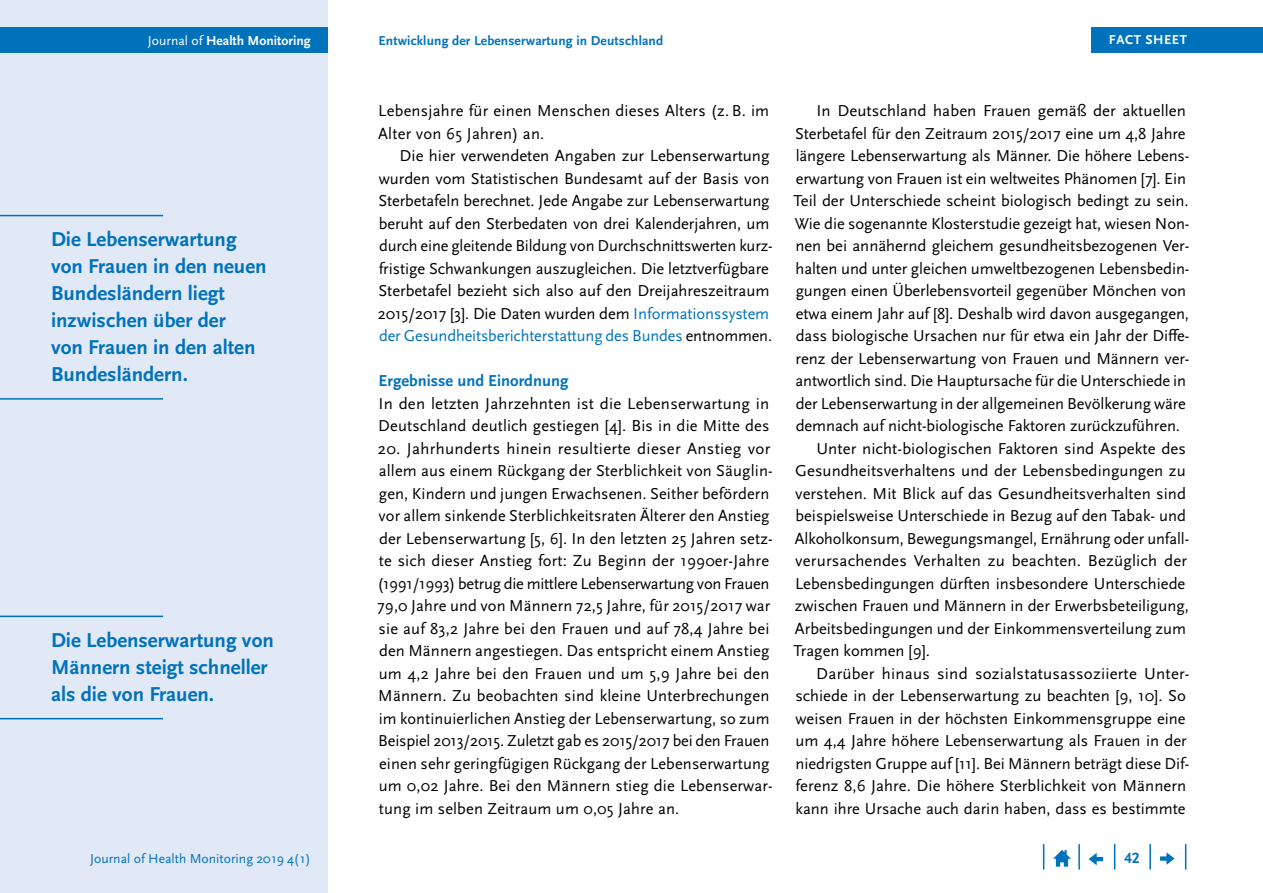
<style>
.page{position:relative;width:1263px;height:893px;background:#fff}
.page>*{position:absolute;margin:0;border:0;box-sizing:border-box;transform-origin:0 0}
.t1{font:700 21px/27px "Scala Sans Pro";color:#0072bc}
.Copy_Einzug{font:16.5px/22.5px "Scala Sans Pro";letter-spacing:-.005em;color:#000}
.Copy{font:16.5px/22.5px "Scala Sans Pro";letter-spacing:.01em;color:#000}
.t2{font:700 16.5px "Scala Sans Pro";color:#0072bc}
.t3{font:700 15.75px "Scala Sans Pro";color:#0072bc}
.t4{font:13.65px "Scala Sans Pro";color:#0072bc}
.t5{font:700 13.65px "Scala Sans Pro";color:#fff}
.t6{font:700 13.5px "Scala Sans Pro";letter-spacing:.01em;color:#0072bc}
.t7{font:700 13.5px "Scala Sans Pro";letter-spacing:.04em;color:#fff}
.s1{font-weight:400}
.s2{color:#0072bc}
</style>
<div class="page">
<div style="left:0;top:0;width:327px;height:893px;background:#e1e8f6"></div>
<div style="left:0;top:28px;width:327px;height:25px;background:#0072bc"></div>
<svg style="left:1185px;top:844px;width:1px;height:26px"></svg>
<hr style="left:1149px;top:844px;width:2px;height:26px;background:#0072bc">
<svg style="left:1114px;top:844px;width:1px;height:26px"></svg>
<hr style="left:1078px;top:844px;width:2px;height:26px;background:#0072bc">
<svg style="left:1043px;top:844px;width:1px;height:26px"></svg>
<svg style="left:1053px;top:850px;width:18px;height:17px"></svg>
<svg style="left:1089px;top:853px;width:14px;height:12px"></svg>
<svg style="left:1160px;top:852px;width:14px;height:13px"></svg>
<div style="left:1091px;top:28px;width:172px;height:25px;background:#0072bc"></div>
<hr style="left:0;top:215px;width:163px;height:1px;background:#0072bc">
<hr style="left:0;top:398px;width:163px;height:2px;background:#0072bc">
<hr style="left:0;top:616px;width:163px;height:1px;background:#0072bc">
<hr style="left:0;top:718px;width:163px;height:1px;background:#0072bc">
<p class="t5" style="left:148px;top:33px;width:164px"><span class="s1">Journal of</span> Health Monitoring</p>
<p class="t6" style="left:378px;top:33px;width:286px">Entwicklung der Lebenserwartung in Deutschland</p>
<p class="t7" style="left:1109px;top:32px;width:80px">FACT SHEET</p>
<p class="t1" style="left:51px;top:226px;width:217px">Die Lebenserwartung von Frauen in den neuen<br>Bundesländern liegt inzwischen über der<br>von Frauen in den alten<br>Bundesländern.</p>
<p class="t1" style="left:51px;top:627px;width:224px">Die Lebenserwartung von<br>Männern steigt schneller als die von Frauen.</p>
<p class="Copy" style="left:378px;top:99px;width:393px">Lebensjahre für einen Menschen dieses Alters (z. B. im<br>Alter von 65 Jahren) an.</p>
<p class="Copy_Einzug" style="left:378px;top:144px;width:396px;text-indent:22px">Die hier verwendeten Angaben zur Lebenserwartung wurden vom Statistischen Bundesamt auf der Basis von Sterbetafeln berechnet. Jede Angabe zur Lebenserwartung beruht auf den Sterbedaten von drei Kalenderjahren, um durch eine gleitende Bildung von Durchschnittswerten kurz&shy;fristige Schwankungen auszugleichen. Die letztverfügbare Sterbetafel bezieht sich also auf den Dreijahreszeitraum 2015/2017 [3]. Die Daten wurden dem <span class="s2">Informationssystem der Gesundheitsberichterstattung des Bundes</span> entnommen.</p>
<h2 class="t2" style="left:379px;top:371px;width:191px">Ergebnisse und Einordnung</h2>
<p class="Copy" style="left:378px;top:392px;width:393px">In den letzten Jahrzehnten ist die Lebenserwartung in<br>Deutschland deutlich gestiegen [4]. Bis in die Mitte des</p>
<p class="Copy" style="left:377px;top:437px;width:397px">20. Jahrhunderts hinein resultierte dieser Anstieg vor allem aus einem Rückgang der Sterblichkeit von Säuglin&shy;gen, Kindern und jungen Erwachsenen. Seither befördern vor allem sinkende Sterblichkeitsraten Älterer den Anstieg der Lebenserwartung [5, 6]. In den letzten 25 Jahren setz&shy;te sich dieser Anstieg fort: Zu Beginn der 1990er-Jahre (1991/1993) betrug die mittlere Lebenserwartung von Frauen 79,0 Jahre und von Männern 72,5 Jahre, für 2015/2017 war sie auf 83,2 Jahre bei den Frauen und auf 78,4 Jahre bei den Männern angestiegen. Das entspricht einem Anstieg um 4,2 Jahre bei den Frauen und um 5,9 Jahre bei den Männern. Zu beobachten sind kleine Unterbrechungen im kontinuierlichen Anstieg der Lebenserwartung, so zum Beispiel 2013/2015. Zuletzt gab es 2015/2017 bei den Frauen einen sehr geringfügigen Rückgang der Lebenserwartung um 0,02 Jahre. Bei den Männern stieg die Lebenserwar&shy;tung im selben Zeitraum um 0,05 Jahre an.</p>
<p class="Copy_Einzug" style="left:794px;top:99px;width:397px;text-indent:23px">In Deutschland haben Frauen gemäß der aktuellen Sterbetafel für den Zeitraum 2015/2017 eine um 4,8 Jahre längere Lebenserwartung als Männer. Die höhere Lebens&shy;erwartung von Frauen ist ein weltweites Phänomen [7]. Ein Teil der Unterschiede scheint biologisch bedingt zu sein.<br>Wie die sogenannte Klosterstudie gezeigt hat, wiesen Non&shy;nen bei annähernd gleichem gesundheitsbezogenen Ver&shy;halten und unter gleichen umweltbezogenen Lebensbedin&shy;gungen einen Überlebensvorteil gegenüber Mönchen von etwa einem Jahr auf [8]. Deshalb wird davon ausgegangen, dass biologische Ursachen nur für etwa ein Jahr der Diffe&shy;renz der Lebenserwartung von Frauen und Männern ver&shy;antwortlich sind. Die Hauptursache für die Unterschiede in der Lebenserwartung in der allgemeinen Bevölkerung wäre demnach auf nicht-biologische Faktoren zurückzuführen.</p>
<p class="Copy_Einzug" style="left:794px;top:437px;width:397px;text-indent:23px">Unter nicht-biologischen Faktoren sind Aspekte des Gesundheitsverhaltens und der Lebensbedingungen zu verstehen. Mit Blick auf das Gesundheitsverhalten sind beispielsweise Unterschiede in Bezug auf den Tabak- und Alkoholkonsum, Bewegungsmangel, Ernährung oder unfall&shy;verursachendes Verhalten zu beachten. Bezüglich der Lebensbedingungen dürften insbesondere Unterschiede zwischen Frauen und Männern in der Erwerbsbeteiligung, Arbeitsbedingungen und der Einkommensverteilung zum Tragen kommen [9].</p>
<p class="Copy_Einzug" style="left:795px;top:662px;width:396px;text-indent:21px">Darüber hinaus sind sozialstatusassoziierte Unter&shy;schiede in der Lebenserwartung zu beachten [9, 10]. So weisen Frauen in der höchsten Einkommensgruppe eine um 4,4 Jahre höhere Lebenserwartung als Frauen in der niedrigsten Gruppe auf [11]. Bei Männern beträgt diese Dif&shy;ferenz 8,6 Jahre. Die höhere Sterblichkeit von Männern kann ihre Ursache auch darin haben, dass es bestimmte</p>
<p class="t4" style="left:90px;top:850px;width:222px">Journal of Health Monitoring 2019 4(1)</p>
<p class="t3" style="left:1124px;top:849px;width:17px">42</p>
</div>
